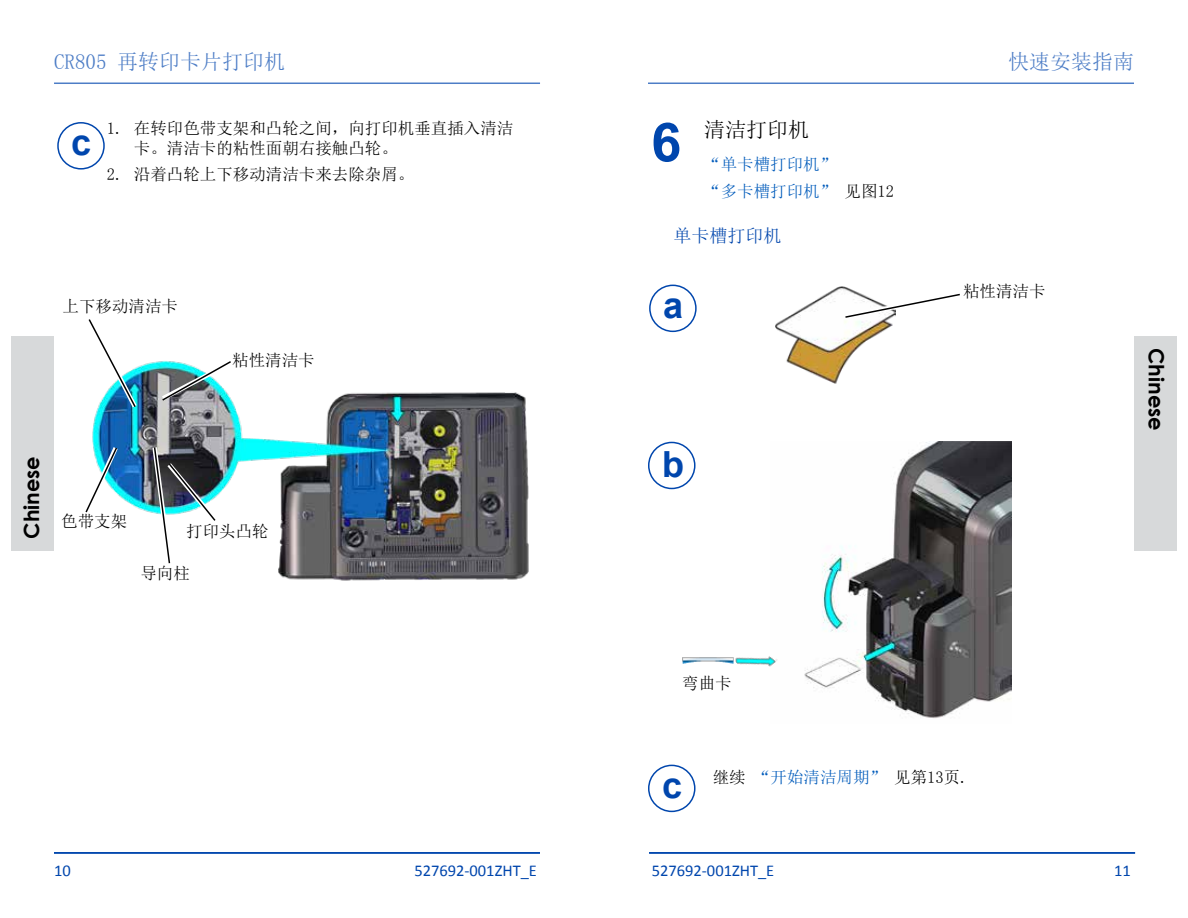
<style>
.page{position:relative;width:1188px;height:918px;background:#fff}
.page>*{position:absolute;margin:0;border:0;box-sizing:border-box;transform-origin:0 0}
.t1{font:700 54px "Arial";color:#0046ad}
.t2{font:700 36px "Arial";color:#0046ad}
.t3{font:21px "Sim Sun";color:#4d7dc6}
.t4{font:700 21px "Century Gothic";color:#000}
.t5{font:21px "Sim Sun";color:#000}
.t6{font:18px "Sim Sun";color:#0046ad}
.t7{font:16.5px/19.8px "Sim Sun";color:#000}
.t8{font:16.5px "Calibri";color:#0046ad}
.t9{font:16.5px/26.5px "Sim Sun";color:#005bbb}
.s1{color:#000}
.s2{color:#005bbb}
</style>
<div class="page">
<div style="left:57px;top:122px;width:48px;height:48px;border:2px solid #0046ad;border-radius:50%"></div>
<div style="left:648px;top:442px;width:48px;height:47px;border:2px solid #0046ad;border-radius:50%"></div>
<div style="left:649px;top:285px;width:48px;height:47px;border:2px solid #0046ad;border-radius:50%"></div>
<img style="left:776px;top:287px;width:117px;height:97px">
<svg style="left:840px;top:291px;width:120px;height:30px"></svg>
<img style="left:804px;top:442px;width:208px;height:276px">
<div style="left:648px;top:765px;width:48px;height:47px;border:2px solid #0046ad;border-radius:50%"></div>
<img style="left:92px;top:361px;width:437px;height:220px">
<img style="left:157px;top:361px;width:80px;height:43px">
<svg style="left:85px;top:442px;width:37px;height:75px"></svg>
<svg style="left:150px;top:442px;width:71px;height:124px"></svg>
<img style="left:88px;top:319px;width:53px;height:93px">
<img style="left:735px;top:656px;width:42px;height:11px">
<img style="left:682px;top:657px;width:52px;height:7px">
<hr style="left:648px;top:83px;width:486px;height:1px;background:#4d7dc6">
<hr style="left:54px;top:83px;width:486px;height:1px;background:#4d7dc6">
<hr style="left:54px;top:852px;width:486px;height:2px;background:#0046ad">
<hr style="left:649px;top:852px;width:486px;height:2px;background:#0046ad">
<div style="left:11px;top:337px;width:43px;height:214px;background:#d7d9da"></div>
<div style="left:1134px;top:336px;width:43px;height:214px;background:#d7d9da"></div>
<p class="t3" style="left:54px;top:51px;width:232px">CR805 再转印卡片打印机</p>
<p class="t3" style="left:1008px;top:51px;width:127px">快速安装指南</p>
<h2 class="t2" style="left:71px;top:119px;width:22px">c</h2>
<p class="t7" style="left:134px;top:118px;width:381px;text-indent:-27px">1. 在转印色带支架和凸轮之间，向打印机垂直插入清洁卡。清洁卡的粘性面朝右接触凸轮。</p>
<p class="t7" style="left:107px;top:165px;width:309px">2. 沿着凸轮上下移动清洁卡来去除杂屑。</p>
<p class="t7" style="left:63px;top:296px;width:117px">上下移动清洁卡</p>
<p class="t7" style="left:232px;top:350px;width:84px">粘性清洁卡</p>
<p class="t4" style="left:16px;top:539px;width:84px;rotate:-90deg">Chinese</p>
<p class="t7" style="left:61px;top:512px;width:67px">色带支架</p>
<p class="t7" style="left:186px;top:521px;width:84px">打印头凸轮</p>
<p class="t7" style="left:140px;top:564px;width:51px">导向柱</p>
<h1 class="t1" style="left:651px;top:106px;width:32px">6</h1>
<p class="t5" style="left:704px;top:119px;width:107px">清洁打印机</p>
<p class="t9" style="left:704px;top:151px;width:191px">“单卡槽打印机”<br>“多卡槽打印机” <span class="s1">见图12</span></p>
<p class="t6" style="left:674px;top:226px;width:109px">单卡槽打印机</p>
<h2 class="t2" style="left:663px;top:281px;width:22px">a</h2>
<h2 class="t2" style="left:662px;top:440px;width:23px">b</h2>
<p class="t7" style="left:963px;top:281px;width:84px">粘性清洁卡</p>
<p class="t4" style="left:1172px;top:348px;width:84px;rotate:90deg">Chinese</p>
<p class="t7" style="left:682px;top:673px;width:51px">弯曲卡</p>
<h2 class="t2" style="left:662px;top:761px;width:22px">c</h2>
<p class="t7" style="left:713px;top:767px;width:257px">继续 <span class="s2">“开始清洁周期”</span> 见第13页.</p>
<p class="t8" style="left:54px;top:860px;width:18px">10</p>
<p class="t8" style="left:414px;top:860px;width:124px">527692-001ZHT_E</p>
<p class="t8" style="left:652px;top:860px;width:124px">527692-001ZHT_E</p>
<p class="t8" style="left:1114px;top:860px;width:18px">11</p>
</div>
